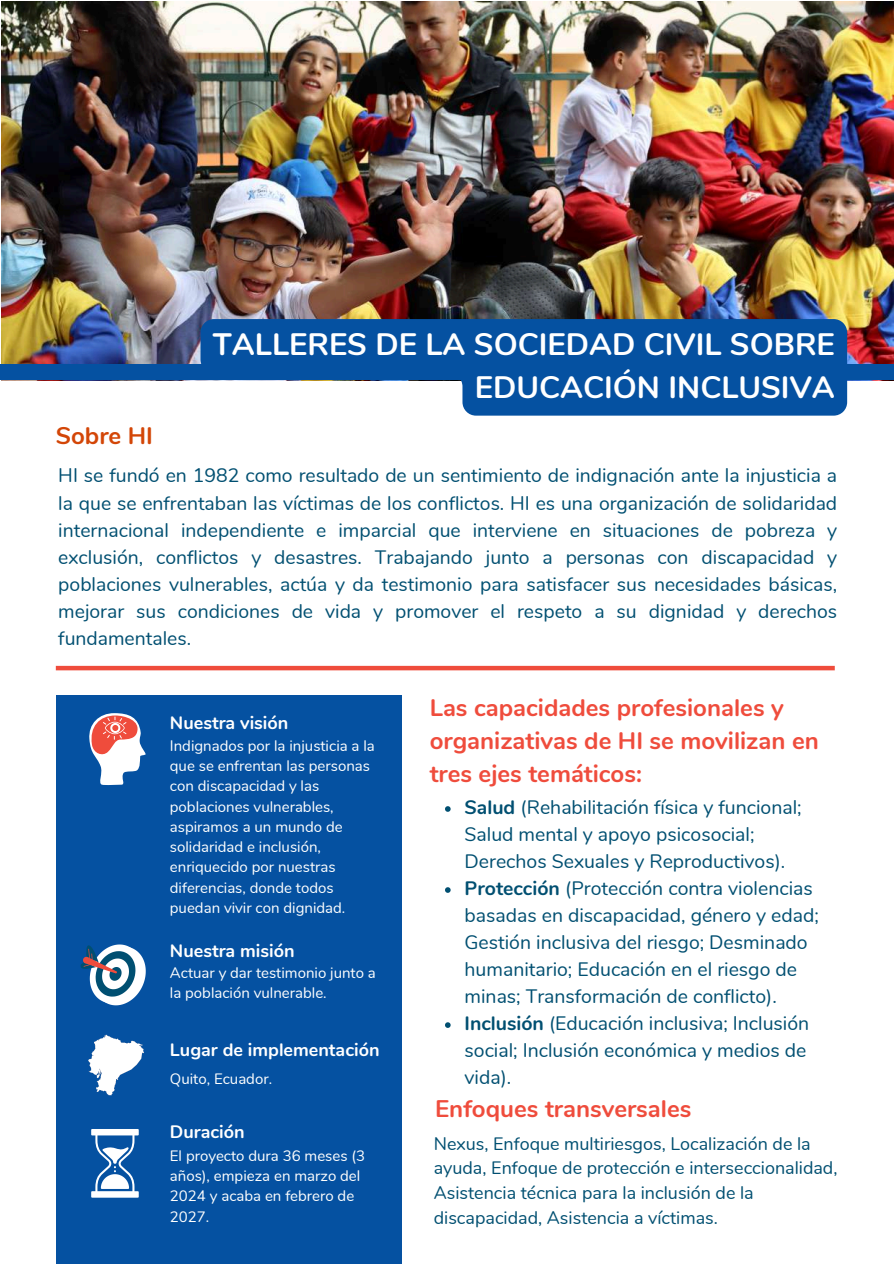
<style>
.page{position:relative;width:894px;height:1264px;background:#fff}
.page>*{position:absolute;margin:0;border:0;box-sizing:border-box;transform-origin:0 0}
.t1{font:700 30.9px/42.6px "Nunito";color:#fff;text-align:right}
.t2{font:700 24px/32.7px "Nunito";color:#ef4c3c}
.t3{font:700 24px "Nunito";color:#d34607}
.t4{font:19.5px/27px "Nunito";color:#004f71}
.t5{font:19.35px/27px "Nunito";color:#004f71;text-align:justify}
.t6{font:18px/24.8px "Nunito";color:#004f71}
.t7{font:700 18px "Nunito";color:#fff}
.t8{font:15px/20.2px "Nunito";color:#fff}
.s1{font-weight:700}
</style>
<div class="page">
<img style="left:2px;top:2px;width:891px;height:362px">
<div style="left:0;top:364px;width:893px;height:16px;background:#0551a1"></div>
<hr style="left:56px;top:666px;width:778px;height:4px;background:#ef4c3c">
<div style="left:56px;top:695px;width:346px;height:568px;background:#0551a1"></div>
<svg style="left:89px;top:713px;width:57px;height:72px"></svg>
<svg style="left:80px;top:944px;width:66px;height:62px"></svg>
<svg style="left:200px;top:319px;width:646px;height:96px;fill:#0551a1"></svg>
<svg style="left:445px;top:806px;width:5px;height:5px"></svg>
<svg style="left:445px;top:887px;width:5px;height:5px"></svg>
<svg style="left:445px;top:1022px;width:5px;height:5px"></svg>
<svg style="left:91px;top:1129px;width:47px;height:68px"></svg>
<svg style="left:88px;top:1034px;width:56px;height:61px"></svg>
<h1 class="t1" style="left:213px;top:324px;width:623px">TALLERES DE LA SOCIEDAD CIVIL SOBRE<br>EDUCACIÓN INCLUSIVA</h1>
<p class="t3" style="left:56px;top:420px;width:99px">Sobre HI</p>
<p class="t5" style="left:58px;top:462px;width:780px">HI se fundó en 1982 como resultado de un sentimiento de indignación ante la injusticia a la que se enfrentaban las víctimas de los conflictos. HI es una organización de solidaridad internacional independiente e imparcial que interviene en situaciones de pobreza y exclusión, conflictos y desastres. Trabajando junto a personas con discapacidad y poblaciones vulnerables, actúa y da testimonio para satisfacer sus necesidades básicas, mejorar sus condiciones de vida y promover el respeto a su dignidad y derechos fundamentales.</p>
<p class="t7" style="left:170px;top:711px;width:120px">Nuestra visión</p>
<p class="t8" style="left:170px;top:735px;width:206px">Indignados por la injusticia a la que se enfrentan las personas con discapacidad y las poblaciones vulnerables, aspiramos a un mundo de solidaridad e inclusión, enriquecido por nuestras diferencias, donde todos puedan vivir con dignidad.</p>
<p class="t7" style="left:170px;top:938px;width:126px">Nuestra misión</p>
<p class="t8" style="left:170px;top:963px;width:207px">Actuar y dar testimonio junto a la población vulnerable.</p>
<p class="t7" style="left:170px;top:1037px;width:211px">Lugar de implementación</p>
<p class="t8" style="left:170px;top:1069px;width:104px">Quito, Ecuador.</p>
<p class="t7" style="left:170px;top:1119px;width:76px">Duración</p>
<p class="t8" style="left:170px;top:1145px;width:197px">El proyecto dura 36 meses (3 años), empieza en marzo del<br>2024 y acaba en febrero de<br>2027.</p>
<p class="t2" style="left:429px;top:692px;width:390px">Las capacidades profesionales y organizativas de HI se movilizan en tres ejes temáticos:</p>
<p class="t4" style="left:464px;top:794px;width:356px"><span class="s1">Salud</span> (Rehabilitación física y funcional; Salud mental y apoyo psicosocial; Derechos Sexuales y Reproductivos).<br><span class="s1">Protección</span> (Protección contra violencias basadas en discapacidad, género y edad; Gestión inclusiva del riesgo; Desminado humanitario; Educación en el riesgo de minas; Transformación de conflicto).<br><span class="s1">Inclusión</span> (Educación inclusiva; Inclusión social; Inclusión económica y medios de vida).</p>
<p class="t2" style="left:435px;top:1092px;width:258px">Enfoques transversales</p>
<p class="t6" style="left:433px;top:1131px;width:405px">Nexus, Enfoque multiriesgos, Localización de la ayuda, Enfoque de protección e interseccionalidad, Asistencia técnica para la inclusión de la discapacidad, Asistencia a víctimas.</p>
</div>
